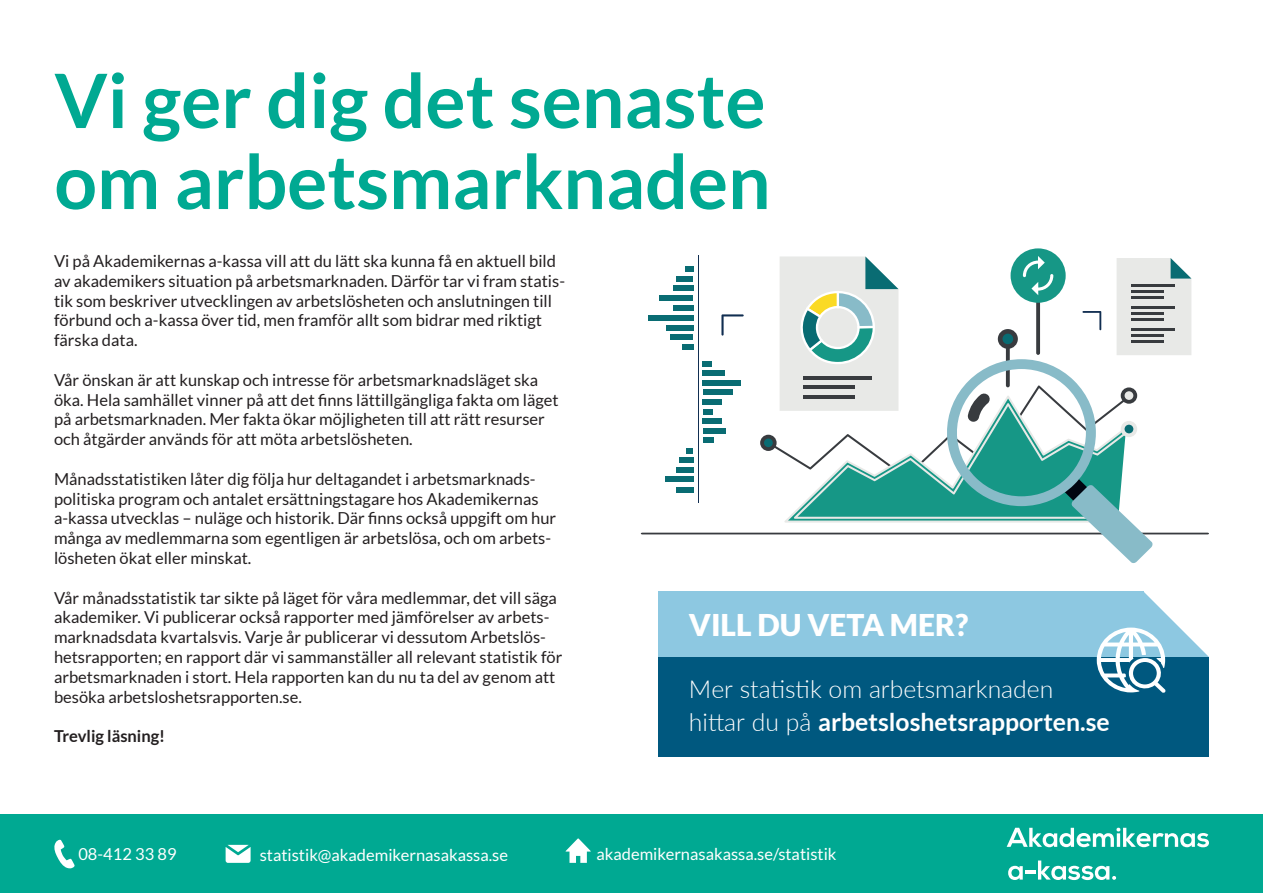
<style>
.page{position:relative;width:1263px;height:893px;background:#fff}
.page>*{position:absolute;margin:0;border:0;box-sizing:border-box;transform-origin:0 0}
.t1{font:700 75px "Lato";color:#00a992}
.t2{font:900 30px "Lato";color:#fff}
.t3{font:700 24.75px "Lato";color:#fff}
.t4{font:300 24.75px "Lato";color:#fff}
.t5{font:16.5px/19.8px "Lato";color:#231f20}
.bröd{font:16.5px "Lato";color:#fff}
.t6{font:700 16.5px "Lato";color:#231f20}
.s1{font-weight:300}
</style>
<div class="page">
<hr style="left:1262px;top:0;width:1px;height:108px;background:#00a992">
<div style="left:0;top:814px;width:1263px;height:79px;background:#00a992"></div>
<svg style="left:54px;top:840px;width:21px;height:29px"></svg>
<svg style="left:226px;top:845px;width:25px;height:18px"></svg>
<svg style="left:565px;top:838px;width:26px;height:25px"></svg>
<div style="left:658px;top:657px;width:551px;height:99px;background:#00587f"></div>
<div style="left:659px;top:592px;width:485px;height:65px;background:#8dc8e1"></div>
<svg style="left:1097px;top:592px;width:112px;height:101px"></svg>
<svg style="left:1007px;top:827px;width:202px;height:20px"></svg>
<svg style="left:1008px;top:860px;width:108px;height:20px"></svg>
<div style="left:1010px;top:248px;width:56px;height:55px;background:#169786;border-radius:50%"></div>
<hr style="left:698px;top:255px;width:1px;height:248px;background:#112e51">
<svg style="left:641px;top:256px;width:568px;height:307px"></svg>
<div style="left:1121px;top:387px;width:16px;height:17px;background:#383b3f;border-radius:50%"></div>
<div style="left:1124px;top:391px;width:9px;height:9px;background:#e8e9e7;border-radius:50%"></div>
<div style="left:760px;top:435px;width:17px;height:16px;background:#383b3f;border-radius:50%"></div>
<div style="left:764px;top:438px;width:9px;height:9px;background:#096c73;border-radius:50%"></div>
<div style="left:1121px;top:421px;width:16px;height:16px;background:#e8e9e7;border-radius:50%"></div>
<div style="left:1124px;top:425px;width:9px;height:8px;background:#096c73;border-radius:50%"></div>
<p class="t1" style="left:54px;top:58px;width:713px">Vi ger dig det senaste</p>
<p class="t1" style="left:54px;top:139px;width:718px">om arbetsmarknaden</p>
<p class="t5" style="left:54px;top:251px;width:513px">Vi på Akademikernas a-kassa vill att du lätt ska kunna få en aktuell bild av akademikers situation på arbetsmarknaden. Därför tar vi fram statis&shy;tik som beskriver utvecklingen av arbetslösheten och anslutningen till förbund och a-kassa över tid, men framför allt som bidrar med riktigt färska data.</p>
<p class="t5" style="left:54px;top:370px;width:506px">Vår önskan är att kunskap och intresse för arbetsmarknadsläget ska öka. Hela samhället vinner på att det finns lättillgängliga fakta om läget på arbetsmarknaden. Mer fakta ökar möjligheten till att rätt resurser och åtgärder används för att möta arbetslösheten.</p>
<p class="t5" style="left:54px;top:469px;width:483px">Månadsstatistiken låter dig följa hur deltagandet i arbetsmarknads-</p>
<p class="t5" style="left:54px;top:489px;width:504px">politiska program och antalet ersättningstagare hos Akademikernas a-kassa utvecklas – nuläge och historik. Där finns också uppgift om hur många av medlemmarna som egentligen är arbetslösa, och om arbets&shy;lösheten ökat eller minskat.</p>
<p class="t5" style="left:54px;top:588px;width:510px">Vår månadsstatistik tar sikte på läget för våra medlemmar, det vill säga akademiker. Vi publicerar också rapporter med jämförelser av arbets&shy;marknadsdata kvartalsvis. Varje år publicerar vi dessutom Arbetslös&shy;hetsrapporten; en rapport där vi sammanställer all relevant statistik för arbetsmarknaden i stort. Hela rapporten kan du nu ta del av genom att besöka arbetsloshetsrapporten.se.</p>
<p class="t6" style="left:54px;top:727px;width:113px">Trevlig läsning!</p>
<p class="t2" style="left:689px;top:608px;width:281px">VILL DU VETA MER?</p>
<p class="t4" style="left:689px;top:672px;width:366px">Mer statistik om arbetsmarknaden</p>
<p class="t3" style="left:689px;top:708px;width:422px"><span class="s1">hittar du på</span> arbetsloshetsrapporten.se</p>
<p class="bröd" style="left:78px;top:844px;width:100px">08-412 33 89</p>
<p class="bröd" style="left:260px;top:846px;width:250px">statistik@akademikernasakassa.se</p>
<p class="bröd" style="left:596px;top:845px;width:242px">akademikernasakassa.se/statistik</p>
</div>
